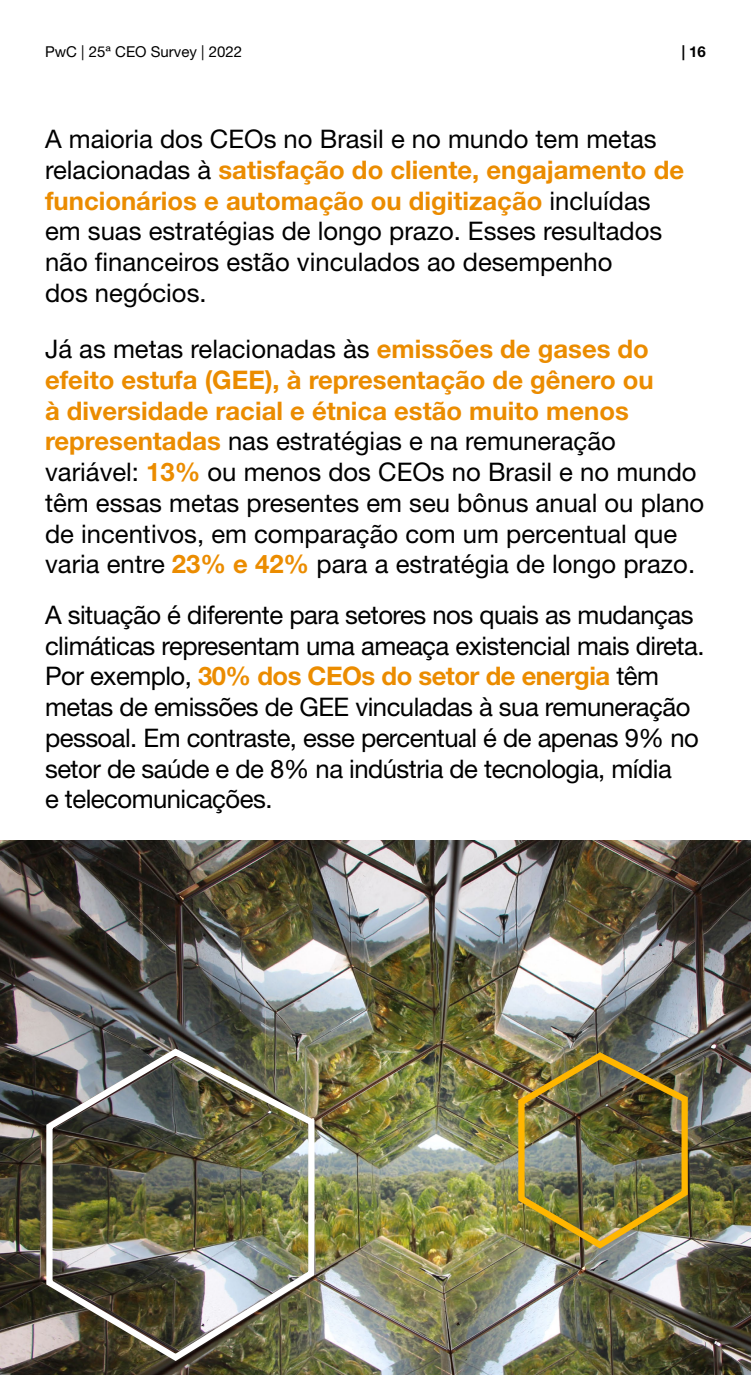
<style>
.page{position:relative;width:751px;height:1375px;background:#fff}
.page>*{position:absolute;margin:0;border:0;box-sizing:border-box;transform-origin:0 0}
.t1{font:25.62px/30.8px "Helvetica Neue";color:#000}
.t2{font:25.62px/30.8px "Helvetica Neue";letter-spacing:-.02em;color:#000}
.t3{font:15px "Helvetica Neue";color:#000}
.t4{font:700 15px "Helvetica Neue";color:#000}
.s1{font-weight:700;color:#eb8c00}
</style>
<div class="page">
<img style="left:0;top:840px;width:750px;height:535px">
<img style="left:43px;top:1044px;width:274px;height:321px">
<img style="left:514px;top:1047px;width:176px;height:205px">
<p class="t3" style="left:45px;top:43px;width:198px">PwC | 25ª CEO Survey | 2022</p>
<p class="t4" style="left:681px;top:42px;width:26px">| 16</p>
<p class="t1" style="left:45px;top:123px;width:640px">A maioria dos CEOs no Brasil e no mundo tem metas relacionadas à <span class="s1">satisfação do cliente, engajamento de funcionários e automação ou digitização</span> incluídas em suas estratégias de longo prazo. Esses resultados não financeiros estão vinculados ao desempenho<br>dos negócios.</p>
<p class="t1" style="left:45px;top:333px;width:660px">Já as metas relacionadas às <span class="s1">emissões de gases do efeito estufa (GEE), à representação de gênero ou<br>à diversidade racial e étnica estão muito menos representadas</span> nas estratégias e na remuneração variável: <span class="s1">13%</span> ou menos dos CEOs no Brasil e no mundo têm essas metas presentes em seu bônus anual ou plano de incentivos, em comparação com um percentual que varia entre <span class="s1">23% e 42%</span> para a estratégia de longo prazo.</p>
<p class="t2" style="left:45px;top:599px;width:660px">A situação é diferente para setores nos quais as mudanças climáticas representam uma ameaça existencial mais direta.<br>Por exemplo, <span class="s1">30% dos CEOs do setor de energia</span> têm metas de emissões de GEE vinculadas à sua remuneração pessoal. Em contraste, esse percentual é de apenas 9% no setor de saúde e de 8% na indústria de tecnologia, mídia<br>e telecomunicações.</p>
</div>
